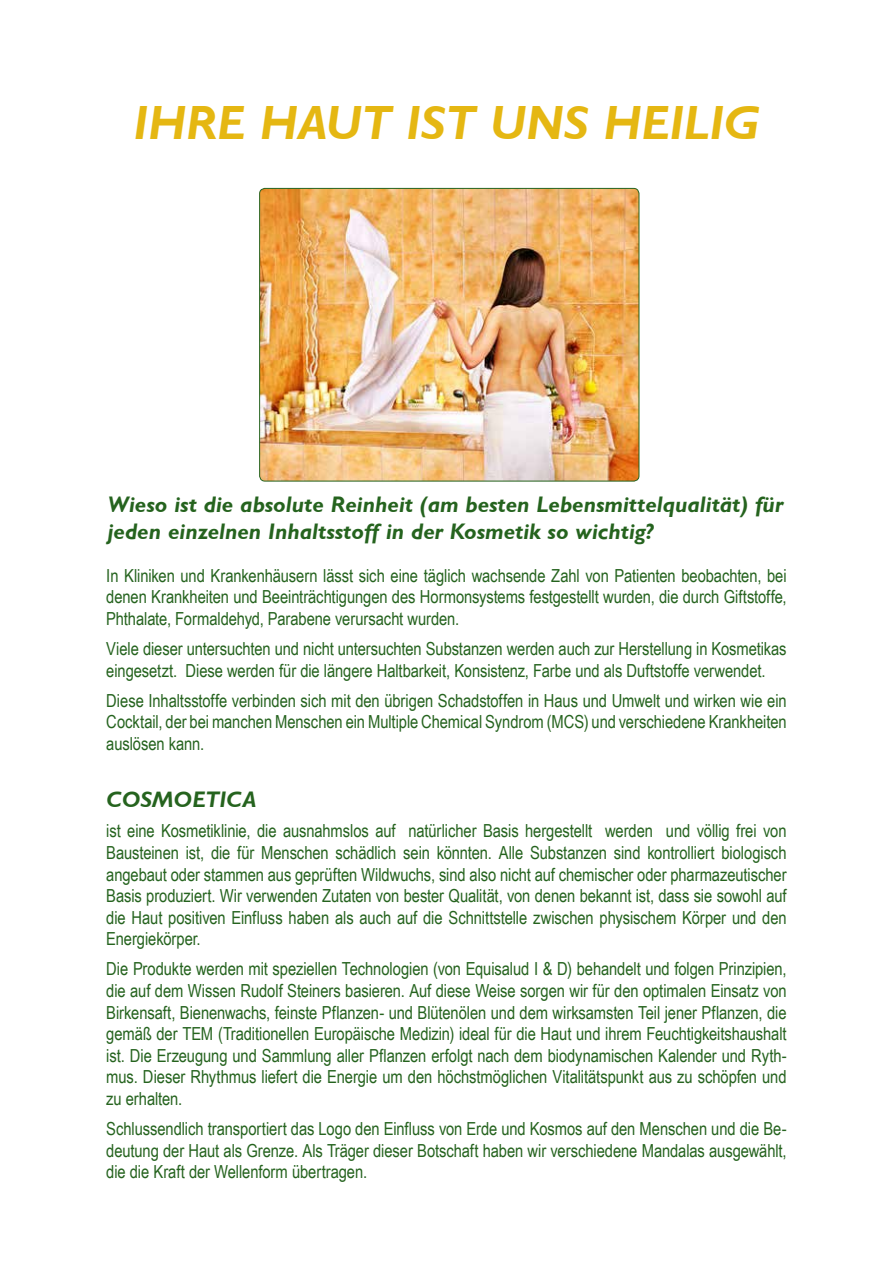
<style>
.page{position:relative;width:893px;height:1263px;background:#fff}
.page>*{position:absolute;margin:0;border:0;box-sizing:border-box;transform-origin:0 0}
.t1{font:italic 700 48px "Gill Sans";color:#e5b712}
.t2{font:italic 700 22.5px/27px "Gill Sans";color:#25631e}
.t3{font:18px/21.6px "Arial Narrow";letter-spacing:-.005em;color:#25631e;text-align:justify}
</style>
<div class="page">
<img style="left:260px;top:188px;width:379px;height:293px">
<div style="left:259px;top:188px;width:380px;height:293px;border:1px solid #25631e;border-radius:5px"></div>
<h1 class="t1" style="left:134px;top:95px;width:615px">Ihre Haut ist uns Heilig</h1>
<p class="t2" style="left:108px;top:491px;width:677px">Wieso ist die absolute Reinheit (am besten Lebensmittelqualität) für jeden einzelnen Inhaltsstoff in der Kosmetik so wichtig?</p>
<p class="t3" style="left:106px;top:565px;width:682px">In Kliniken und Krankenhäusern lässt sich eine täglich wachsende Zahl von Patienten beobachten, bei denen Krankheiten und Beeinträchtigungen des Hormonsystems festgestellt wurden, die durch Giftstoffe, Phthalate, Formaldehyd, Parabene verursacht wurden.</p>
<p class="t3" style="left:106px;top:638px;width:682px">Viele dieser untersuchten und nicht untersuchten Substanzen werden auch zur Herstellung in Kosmetikas eingesetzt. Diese werden für die längere Haltbarkeit, Konsistenz, Farbe und als Duftstoffe verwendet.</p>
<p class="t3" style="left:106px;top:690px;width:682px">Diese Inhaltsstoffe verbinden sich mit den übrigen Schadstoffen in Haus und Umwelt und wirken wie ein Cocktail, der bei manchen Menschen ein Multiple Chemical Syndrom (MCS) und verschiedene Krankheiten auslösen kann.</p>
<p class="t2" style="left:106px;top:786px;width:151px">COSMOETICA</p>
<p class="t3" style="left:106px;top:820px;width:682px">ist eine Kosmetiklinie, die ausnahmslos auf natürlicher Basis hergestellt werden und völlig frei von Bausteinen ist, die für Menschen schädlich sein könnten. Alle Substanzen sind kontrolliert biologisch angebaut oder stammen aus geprüften Wildwuchs, sind also nicht auf chemischer oder pharmazeutischer Basis produziert. Wir verwenden Zutaten von bester Qualität, von denen bekannt ist, dass sie sowohl auf die Haut positiven Einfluss haben als auch auf die Schnittstelle zwischen physischem Körper und den Energiekörper.</p>
<p class="t3" style="left:106px;top:958px;width:682px">Die Produkte werden mit speziellen Technologien (von Equisalud I &amp; D) behandelt und folgen Prinzipien, die auf dem Wissen Rudolf Steiners basieren. Auf diese Weise sorgen wir für den optimalen Einsatz von Birkensaft, Bienenwachs, feinste Pflanzen- und Blütenölen und dem wirksamsten Teil jener Pflanzen, die gemäß der TEM (Traditionellen Europäische Medizin) ideal für die Haut und ihrem Feuchtigkeitshaushalt ist. Die Erzeugung und Sammlung aller Pflanzen erfolgt nach dem biodynamischen Kalender und Ryth&shy;mus. Dieser Rhythmus liefert die Energie um den höchstmöglichen Vitalitätspunkt aus zu schöpfen und zu erhalten.</p>
<p class="t3" style="left:106px;top:1118px;width:682px">Schlussendlich transportiert das Logo den Einfluss von Erde und Kosmos auf den Menschen und die Be&shy;deutung der Haut als Grenze. Als Träger dieser Botschaft haben wir verschiedene Mandalas ausgewählt, die die Kraft der Wellenform übertragen.</p>
</div>
